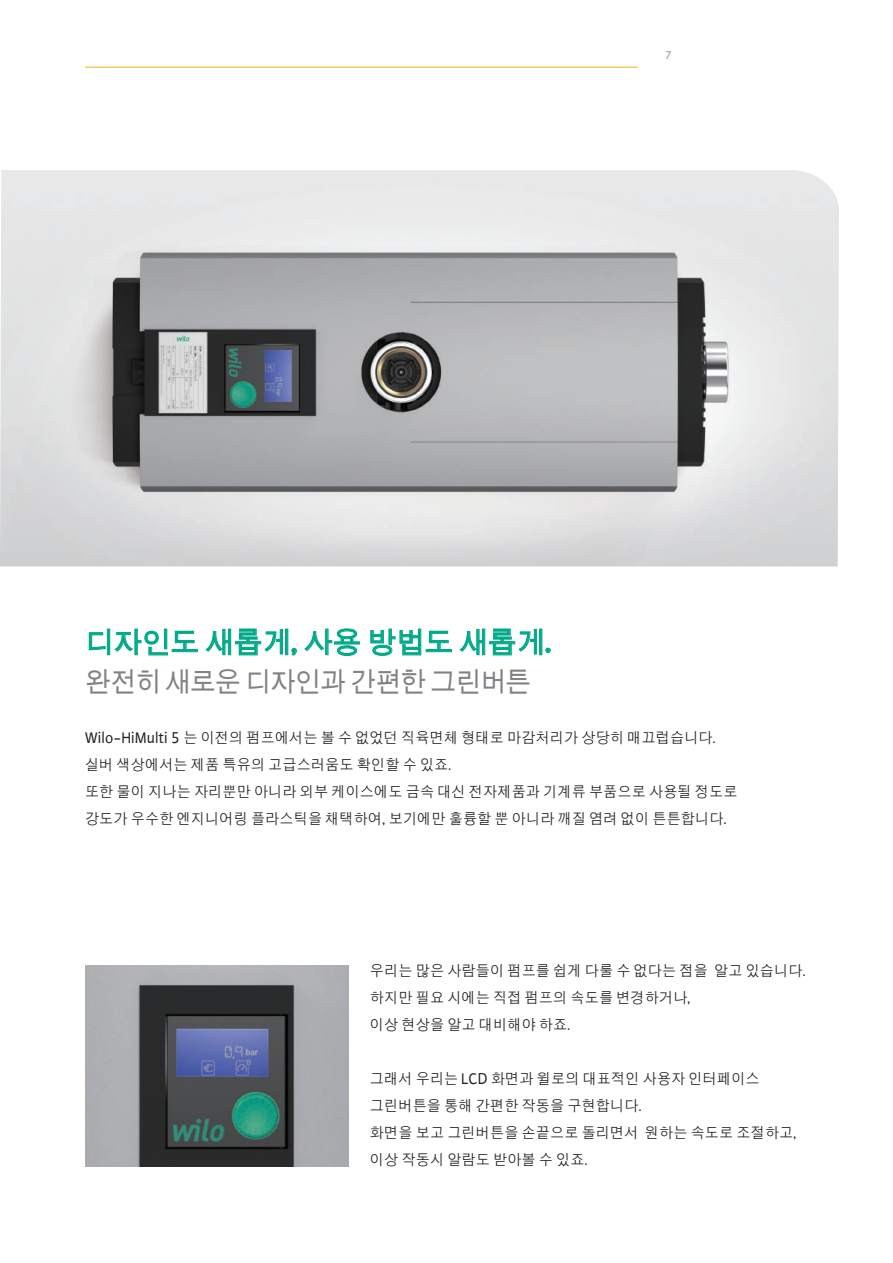
<style>
.page{position:relative;width:893px;height:1263px;background:#fff}
.page>*{position:absolute;margin:0;border:0;box-sizing:border-box;transform-origin:0 0}
.t1{font:700 28.5px "WILO Plus FM Global";color:#0a8}
.t2{font:700 27px "WILO Plus FM Global";letter-spacing:-.025em;color:#808285;scale:.95 1}
.t3{font:15px/27px "WILO Plus FM Global";color:#231f20;scale:.95 1}
.t4{font:12px "WILO Plus FM Global";color:#939598}
.s1{font-size:16.5px}
</style>
<div class="page">
<hr style="left:85px;top:67px;width:553px;height:1px;background:#faaf18">
<img style="left:0;top:170px;width:839px;height:396px">
<img style="left:85px;top:965px;width:264px;height:202px">
<svg style="left:88px;top:628px;width:110px;height:28px"></svg>
<svg style="left:205px;top:628px;width:92px;height:28px"></svg>
<svg style="left:304px;top:628px;width:57px;height:28px"></svg>
<svg style="left:370px;top:628px;width:82px;height:28px"></svg>
<svg style="left:459px;top:628px;width:92px;height:28px"></svg>
<p class="t4" style="left:665px;top:48px;width:8px">7</p>
<h1 class="t1" style="left:85px;top:626px;width:468px">디자인도 새롭게, 사용 방법도 새롭게.</h1>
<h2 class="t2" style="left:85px;top:666px;width:471px">완전히 새로운 디자인과 간편한 그린버튼</h2>
<p class="t3" style="left:85px;top:724px;width:688px"><span class="s1">Wilo-HiMulti 5</span> 는 이전의 펌프에서는 볼 수 없었던 직육면체 형태로 마감처리가 상당히 매끄럽습니다. 실버 색상에서는 제품 특유의 고급스러움도 확인할 수 있죠.<br>또한 물이 지나는 자리뿐만 아니라 외부 케이스에도 금속 대신 전자제품과 기계류 부품으로 사용될 정도로 강도가 우수한 엔지니어링 플라스틱을 채택하여, 보기에만 훌륭할 뿐 아니라 깨질 염려 없이 튼튼합니다.</p>
<p class="t3" style="left:370px;top:957px;width:460px">우리는 많은 사람들이 펌프를 쉽게 다룰 수 없다는 점을 알고 있습니다. 하지만 필요 시에는 직접 펌프의 속도를 변경하거나,<br>이상 현상을 알고 대비해야 하죠.</p>
<p class="t3" style="left:370px;top:1065px;width:451px">그래서 우리는 <span class="s1">LCD</span> 화면과 윌로의 대표적인 사용자 인터페이스 그린버튼을 통해 간편한 작동을 구현합니다.<br>화면을 보고 그린버튼을 손끝으로 돌리면서 원하는 속도로 조절하고, 이상 작동시 알람도 받아볼 수 있죠.</p>
</div>
